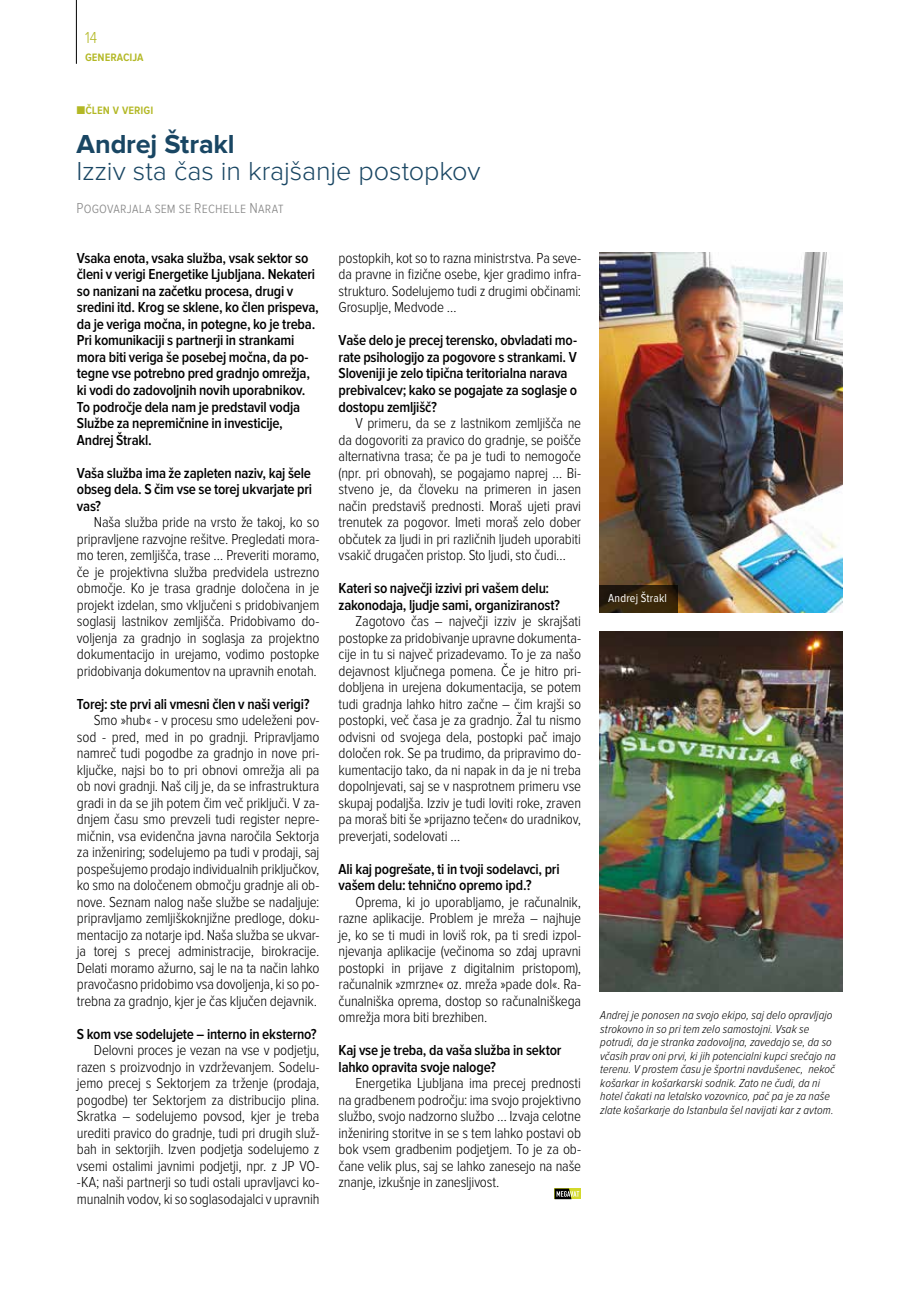
<style>
.page{position:relative;width:919px;height:1289px;background:#fff}
.page>*{position:absolute;margin:0;border:0;box-sizing:border-box;transform-origin:0 0}
.t1{font:300 27px "Proxima Nova";letter-spacing:-.005em;color:#194663}
.t2{font:700 27px "Proxima Nova";letter-spacing:-.005em;color:#194663}
.t3{font:300 16.5px "Proxima Nova Cond";color:#b3b825}
.t4{font:300 15px/16.5px "Proxima Nova Cond";letter-spacing:-.015em;color:#000;text-align:justify}
.t5{font:600 15px/16.5px "Proxima Nova Cond";letter-spacing:-.015em;color:#000}
.t6{font:300 15px "Proxima Nova Cond";letter-spacing:.01em;color:#878787}
.t7{font:600 13.5px "Proxima Nova Cond";color:#b3b825}
.t8{font:italic 300 12px/13.5px "Proxima Nova Cond";letter-spacing:.005em;color:#000}
.t9{font:12px "Proxima Nova Cond";letter-spacing:.015em;color:#fff}
</style>
<div class="page">
<hr style="left:76px;top:0;width:1px;height:64px;background:#000">
<img style="left:599px;top:252px;width:243px;height:360px">
<img style="left:599px;top:631px;width:243px;height:360px">
<svg style="left:599px;top:585px;width:79px;height:27px;background:#30210b"></svg>
<div style="left:554px;top:1188px;width:27px;height:11px;background:#d3d92b"></div>
<svg style="left:554px;top:1188px;width:25px;height:11px"></svg>
<p class="t3" style="left:85px;top:30px;width:14px">14</p>
<p class="t7" style="left:85px;top:51px;width:60px">generacija</p>
<p class="t7" style="left:77px;top:104px;width:78px">■člen v verigi</p>
<h1 class="t2" style="left:77px;top:132px;width:160px">Andrej Štrakl</h1>
<h1 class="t1" style="left:77px;top:159px;width:405px">Izziv sta čas in krajšanje postopkov</h1>
<p class="t6" style="left:77px;top:201px;width:208px">Pogovarjala sem se Rechelle Narat</p>
<p class="t5" style="left:77px;top:250px;width:243px">Vsaka enota, vsaka služba, vsak sektor so členi v verigi Energetike Ljubljana. Nekateri so nanizani na začetku procesa, drugi v sredini itd. Krog se sklene, ko člen prispeva, da je veriga močna, in potegne, ko je treba.<br>Pri komunikaciji s partnerji in strankami mora biti veriga še posebej močna, da po&shy;tegne vse potrebno pred gradnjo omrežja, ki vodi do zadovoljnih novih uporabnikov.<br>To področje dela nam je predstavil vodja Službe za nepremičnine in investicije, Andrej Štrakl.</p>
<p class="t5" style="left:77px;top:465px;width:237px;text-align:justify">Vaša služba ima že zapleten naziv, kaj šele obseg dela. S čim vse se torej ukvarjate pri vas?</p>
<p class="t4" style="left:77px;top:514px;width:244px;text-indent:17px">Naša služba pride na vrsto že takoj, ko so pripravljene razvojne rešitve. Pregledati mora&shy;mo teren, zemljišča, trase … Preveriti moramo, če je projektivna služba predvidela ustrezno območje. Ko je trasa gradnje določena in je projekt izdelan, smo vključeni s pridobivanjem soglasij lastnikov zemljišča. Pridobivamo do&shy;voljenja za gradnjo in soglasja za projektno dokumentacijo in urejamo, vodimo postopke pridobivanja dokumentov na upravnih enotah.</p>
<p class="t5" style="left:77px;top:696px;width:234px">Torej: ste prvi ali vmesni člen v naši verigi?</p>
<p class="t4" style="left:77px;top:712px;width:245px;text-indent:17px">Smo »hub« - v procesu smo udeleženi pov&shy;sod - pred, med in po gradnji. Pripravljamo namreč tudi pogodbe za gradnjo in nove pri&shy;ključke, najsi bo to pri obnovi omrežja ali pa ob novi gradnji. Naš cilj je, da se infrastruktura gradi in da se jih potem čim več priključi. V za&shy;dnjem času smo prevzeli tudi register nepre&shy;mičnin, vsa evidenčna javna naročila Sektorja za inženiring; sodelujemo pa tudi v prodaji, saj pospešujemo prodajo individualnih priključkov, ko smo na določenem območju gradnje ali ob&shy;nove. Seznam nalog naše službe se nadaljuje: pripravljamo zemljiškoknjižne predloge, doku&shy;mentacijo za notarje ipd. Naša služba se ukvar&shy;ja torej s precej administracije, birokracije.<br>Delati moramo ažurno, saj le na ta način lahko pravočasno pridobimo vsa dovoljenja, ki so po&shy;trebna za gradnjo, kjer je čas ključen dejavnik.</p>
<p class="t5" style="left:77px;top:1026px;width:241px">S kom vse sodelujete – interno in eksterno?</p>
<p class="t4" style="left:77px;top:1042px;width:244px;text-indent:17px">Delovni proces je vezan na vse v podjetju, razen s proizvodnjo in vzdrževanjem. Sodelu&shy;jemo precej s Sektorjem za trženje (prodaja, pogodbe) ter Sektorjem za distribucijo plina.<br>Skratka – sodelujemo povsod, kjer je treba urediti pravico do gradnje, tudi pri drugih služ&shy;bah in sektorjih. Izven podjetja sodelujemo z vsemi ostalimi javnimi podjetji, npr. z JP VO--KA; naši partnerji so tudi ostali upravljavci ko&shy;munalnih vodov, ki so soglasodajalci v upravnih</p>
<p class="t4" style="left:338px;top:250px;width:244px">postopkih, kot so to razna ministrstva. Pa seve&shy;da pravne in fizične osebe, kjer gradimo infra&shy;strukturo. Sodelujemo tudi z drugimi občinami:<br>Grosuplje, Medvode …</p>
<p class="t5" style="left:338px;top:333px;width:240px">Vaše delo je precej terensko, obvladati mo&shy;rate psihologijo za pogovore s strankami. V Sloveniji je zelo tipična teritorialna narava prebivalcev; kako se pogajate za soglasje o dostopu zemljišč?</p>
<p class="t4" style="left:338px;top:415px;width:244px;text-indent:17px">V primeru, da se z lastnikom zemljišča ne da dogovoriti za pravico do gradnje, se poišče alternativna trasa; če pa je tudi to nemogoče (npr. pri obnovah), se pogajamo naprej … Bi&shy;stveno je, da človeku na primeren in jasen način predstaviš prednosti. Moraš ujeti pravi trenutek za pogovor. Imeti moraš zelo dober občutek za ljudi in pri različnih ljudeh uporabiti vsakič drugačen pristop. Sto ljudi, sto čudi…</p>
<p class="t5" style="left:338px;top:580px;width:223px">Kateri so največji izzivi pri vašem delu: zakonodaja, ljudje sami, organiziranost?</p>
<p class="t4" style="left:338px;top:613px;width:244px;text-indent:17px">Zagotovo čas – največji izziv je skrajšati postopke za pridobivanje upravne dokumenta&shy;cije in tu si največ prizadevamo. To je za našo dejavnost ključnega pomena. Če je hitro pri&shy;dobljena in urejena dokumentacija, se potem tudi gradnja lahko hitro začne – čim krajši so postopki, več časa je za gradnjo. Žal tu nismo odvisni od svojega dela, postopki pač imajo določen rok. Se pa trudimo, da pripravimo do&shy;kumentacijo tako, da ni napak in da je ni treba dopolnjevati, saj se v nasprotnem primeru vse skupaj podaljša. Izziv je tudi loviti roke, zraven pa moraš biti še »prijazno tečen« do uradnikov, preverjati, sodelovati …</p>
<p class="t5" style="left:338px;top:861px;width:222px">Ali kaj pogrešate, ti in tvoji sodelavci, pri vašem delu: tehnično opremo ipd.?</p>
<p class="t4" style="left:338px;top:894px;width:244px;text-indent:17px">Oprema, ki jo uporabljamo, je računalnik, razne aplikacije. Problem je mreža – najhuje je, ko se ti mudi in loviš rok, pa ti sredi izpol&shy;njevanja aplikacije (večinoma so zdaj upravni postopki in prijave z digitalnim pristopom), računalnik »zmrzne« oz. mreža »pade dol«. Ra&shy;čunalniška oprema, dostop so računalniškega omrežja mora biti brezhiben.</p>
<p class="t5" style="left:338px;top:1042px;width:224px">Kaj vse je treba, da vaša služba in sektor lahko opravita svoje naloge?</p>
<p class="t4" style="left:338px;top:1075px;width:244px;text-indent:17px">Energetika Ljubljana ima precej prednosti na gradbenem področju: ima svojo projektivno službo, svojo nadzorno službo … Izvaja celotne inženiring storitve in se s tem lahko postavi ob bok vsem gradbenim podjetjem. To je za ob&shy;čane velik plus, saj se lahko zanesejo na naše znanje, izkušnje in zanesljivost.</p>
<p class="t9" style="left:608px;top:592px;width:60px">Andrej Štrakl</p>
<p class="t8" style="left:600px;top:1009px;width:237px">Andrej je ponosen na svojo ekipo, saj delo opravljajo strokovno in so pri tem zelo samostojni. Vsak se potrudi, da je stranka zadovoljna, zavedajo se, da so včasih prav oni prvi, ki jih potencialni kupci srečajo na terenu. V prostem času je športni navdušenec, nekoč košarkar in košarkarski sodnik. Zato ne čudi, da ni hotel čakati na letalsko vozovnico, pač pa je za naše zlate košarkarje do Istanbula šel navijati kar z avtom.</p>
</div>
